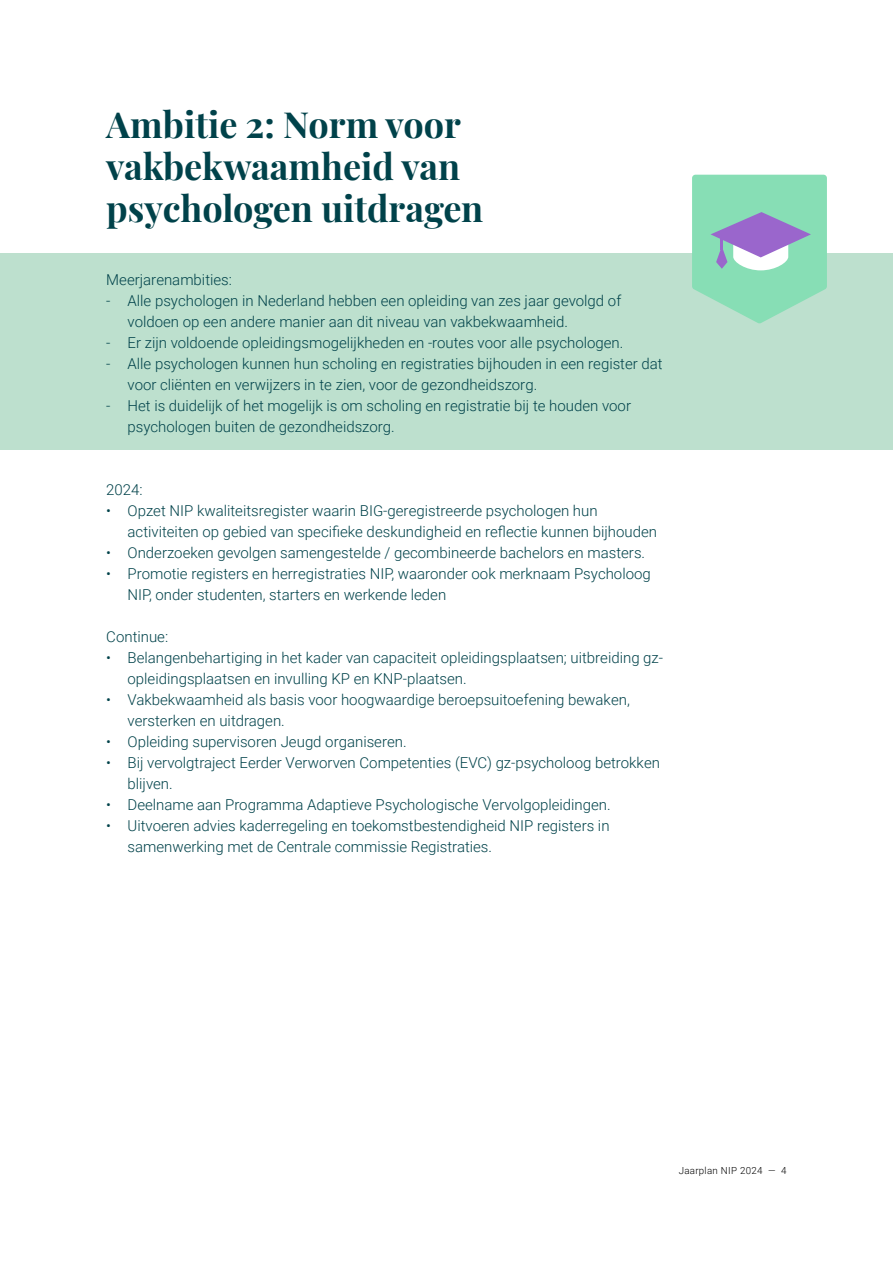
<style>
.page{position:relative;width:893px;height:1263px;background:#fff}
.page>*{position:absolute;margin:0;border:0;box-sizing:border-box;transform-origin:0 0}
.t1{font:700 36px/42px "Playfair Display";color:#00424a}
.t2{font:300 15px/21px "Roboto";color:#00424a}
.t3{font:300 9.75px "Roboto";letter-spacing:.03em;color:#000}
</style>
<div class="page">
<div style="left:0;top:253px;width:893px;height:196px;background:#bde0ce"></div>
<svg style="left:692px;top:175px;width:135px;height:148px;background:#94d1bd"></svg>
<h1 class="t1" style="left:106px;top:106px;width:379px">Ambitie 2: Norm voor vakbekwaamheid van psychologen uitdragen</h1>
<p class="t2" style="left:106px;top:270px;width:127px">Meerjarenambities:</p>
<p class="t2" style="left:128px;top:291px;width:495px;text-indent:-21px">- Alle psychologen in Nederland hebben een opleiding van zes jaar gevolgd of voldoen op een andere manier aan dit niveau van vakbekwaamheid.</p>
<p class="t2" style="left:106px;top:333px;width:519px">- Er zijn voldoende opleidingsmogelijkheden en -routes voor alle psychologen.</p>
<p class="t2" style="left:128px;top:354px;width:537px;text-indent:-21px">- Alle psychologen kunnen hun scholing en registraties bijhouden in een register dat voor cliënten en verwijzers in te zien, voor de gezondheidszorg.</p>
<p class="t2" style="left:128px;top:396px;width:505px;text-indent:-21px">- Het is duidelijk of het mogelijk is om scholing en registratie bij te houden voor psychologen buiten de gezondheidszorg.</p>
<p class="t2" style="left:106px;top:480px;width:38px">2024:</p>
<p class="t2" style="left:128px;top:501px;width:531px;text-indent:-21px">• Opzet NIP kwaliteitsregister waarin BIG-geregistreerde psychologen hun activiteiten op gebied van specifieke deskundigheid en reflectie kunnen bijhouden</p>
<p class="t2" style="left:106px;top:543px;width:540px">• Onderzoeken gevolgen samengestelde / gecombineerde bachelors en masters.</p>
<p class="t2" style="left:128px;top:564px;width:525px;text-indent:-21px">• Promotie registers en herregistraties NIP, waaronder ook merknaam Psycholoog<br>NIP, onder studenten, starters en werkende leden</p>
<p class="t2" style="left:106px;top:627px;width:63px">Continue:</p>
<p class="t2" style="left:128px;top:648px;width:537px;text-indent:-21px">• Belangenbehartiging in het kader van capaciteit opleidingsplaatsen; uitbreiding gz&shy;opleidingsplaatsen en invulling KP en KNP-plaatsen.</p>
<p class="t2" style="left:128px;top:690px;width:504px;text-indent:-21px">• Vakbekwaamheid als basis voor hoogwaardige beroepsuitoefening bewaken, versterken en uitdragen.</p>
<p class="t2" style="left:106px;top:732px;width:302px">• Opleiding supervisoren Jeugd organiseren.</p>
<p class="t2" style="left:128px;top:753px;width:534px;text-indent:-21px">• Bij vervolgtraject Eerder Verworven Competenties (EVC) gz-psycholoog betrokken blijven.</p>
<p class="t2" style="left:106px;top:795px;width:506px">• Deelname aan Programma Adaptieve Psychologische Vervolgopleidingen.</p>
<p class="t2" style="left:128px;top:816px;width:483px;text-indent:-21px">• Uitvoeren advies kaderregeling en toekomstbestendigheid NIP registers in samenwerking met de Centrale commissie Registraties.</p>
<p class="t3" style="left:679px;top:1166px;width:109px">Jaarplan NIP 2024 — 4</p>
</div>
